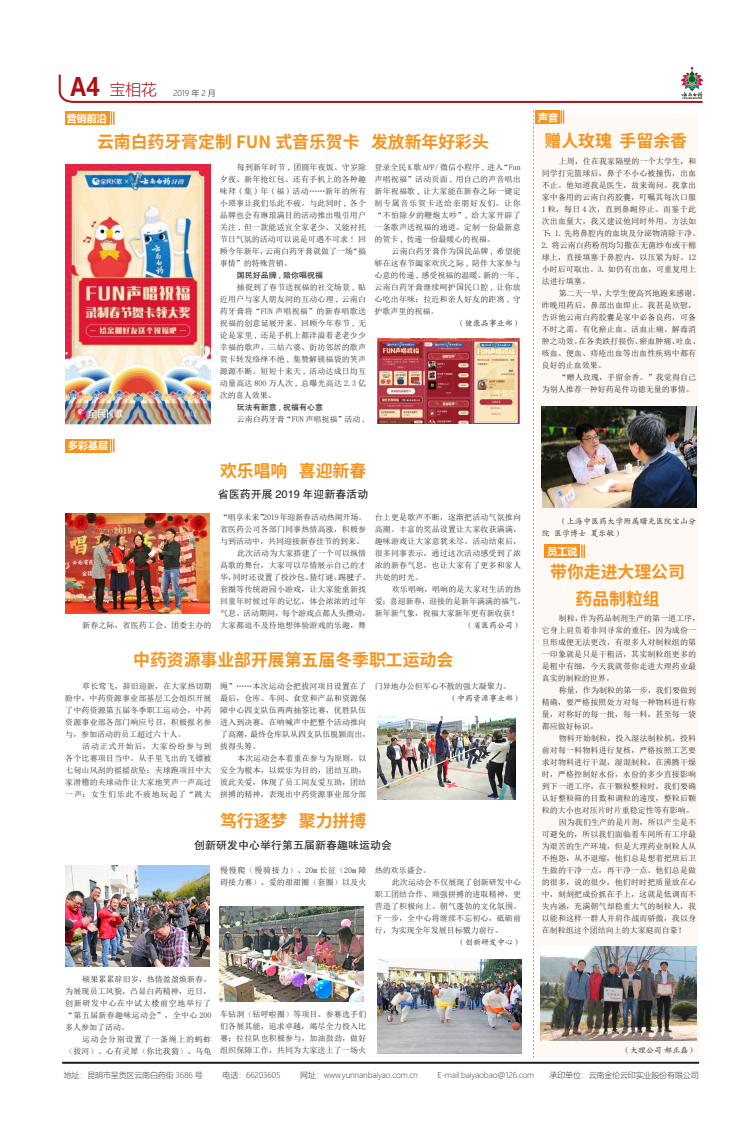
<style>
.page{position:relative;width:753px;height:1123px;background:#fff}
.page>*{position:absolute;margin:0;border:0;box-sizing:border-box;transform-origin:0 0}
.t1{font:700 17px "Source Han Sans SC";color:#f7931d}
.t2{font:11px "FZHTJW GB1 0";color:#231f20}
.t3{font:700 10px "Microsoft Ya Hei";color:#fff}
.段落样式1副本{font:8px/12px "Sim Sun";letter-spacing:.015em;color:#231f20;text-align:justify}
.t4{font:300 8px "Microsoft Ya Hei";letter-spacing:-.02em;color:#3e3e3f}
.落款{font:8px/12px "FZKTJW GB1 0";color:#231f20}
.段落样式1副本-2{font:8px/12px "Sim Sun";letter-spacing:.08em;color:#231f20;text-align:right}
.段落样式1副本-3{font:8px "FZHTJW GB1 0";color:#231f20}
.t5{font:300 8px "Microsoft Ya Hei";color:#231f20}
.s1{font-weight:700;font-size:25.4px;color:#b00d15}
</style>
<div class="page">
<svg style="left:58px;top:74px;width:645px;height:29px"></svg>
<img style="left:681px;top:67px;width:21px;height:31px">
<hr style="left:62px;top:1061px;width:637px;height:2px;background:#231f20">
<div style="left:537px;top:114px;width:162px;height:947px;background:#fef9f4"></div>
<img style="left:65px;top:513px;width:144px;height:100px">
<svg style="left:533px;top:111px;width:1px;height:946px"></svg>
<div style="left:65px;top:439px;width:45px;height:13px;background:#f7931d"></div>
<svg style="left:111px;top:439px;width:4px;height:13px"></svg>
<div style="left:535px;top:110px;width:24px;height:14px;background:#f7931d"></div>
<svg style="left:560px;top:110px;width:4px;height:14px"></svg>
<div style="left:544px;top:544px;width:35px;height:14px;background:#f7931d"></div>
<svg style="left:581px;top:544px;width:4px;height:14px"></svg>
<div style="left:65px;top:111px;width:44px;height:14px;background:#f7931d"></div>
<svg style="left:111px;top:111px;width:4px;height:14px"></svg>
<img style="left:65px;top:165px;width:145px;height:259px">
<img style="left:377px;top:338px;width:143px;height:86px">
<img style="left:377px;top:716px;width:138px;height:83px">
<img style="left:65px;top:866px;width:144px;height:100px">
<img style="left:377px;top:960px;width:144px;height:93px">
<img style="left:220px;top:906px;width:144px;height:95px">
<img style="left:542px;top:407px;width:154px;height:100px">
<img style="left:540px;top:946px;width:156px;height:94px">
<p class="t5" style="left:70px;top:88px;width:147px"><span class="s1">A4</span> <sup>宝相花</sup> 2019 年 2 月</p>
<p class="t3" style="left:67px;top:111px;width:41px">营销前沿</p>
<p class="t1" style="left:97px;top:133px;width:393px">云南白药牙膏定制 FUN 式音乐贺卡 发放新年好彩头</p>
<p class="t3" style="left:68px;top:438px;width:41px">多彩基层</p>
<p class="段落样式1副本" style="left:220px;top:161px;width:148px;text-indent:17px">每到新年时节 , 团圆年夜饭、守岁除夕夜、新年抢红包、还有手机上的各种趣味拜 ( 集 ) 年 ( 福 ) 活动……新年的所有小琐事让我们乐此不疲。与此同时 , 各个品牌也会有琳琅满目的活动推出吸引用户关注 , 但一款能适宜全家老少、又能衬托节日气氛的活动可以说是可遇不可求 ! 回顾今年新年，云南白药牙膏就做了一场“搞事情”的特殊营销。</p>
<p class="段落样式1副本-3" style="left:237px;top:271px;width:88px">国民好品牌 , 陪你唱祝福</p>
<p class="段落样式1副本" style="left:220px;top:281px;width:148px;text-indent:17px">捕捉到了春节送祝福的社交场景 , 贴近用户与家人朋友间的互动心理 , 云南白药牙膏将“FUN 声唱祝福”的新春唱歌送祝福的创意延展开来。回顾今年春节 , 无论是家里 , 还是手机上都洋溢着老老少少幸福的歌声。三姑六婆、街坊邻居的歌声贺卡转发络绎不绝 , 集赞解锁福袋的笑声源源不断。短短十来天 , 活动达成日均互动量高达 800 万人次 , 总曝光高达 2.3 亿次的喜人效果。</p>
<p class="段落样式1副本-3" style="left:237px;top:403px;width:88px">玩法有新意 , 祝福有心意</p>
<p class="段落样式1副本" style="left:237px;top:413px;width:131px">云南白药牙膏“FUN 声唱祝福”活动 ,</p>
<p class="段落样式1副本" style="left:374px;top:161px;width:148px">登录全民 K 歌 APP/ 微信小程序 , 进入“Fun声唱祝福”活动页面 , 用自己的声音唱出新年祝福歌 , 让大家能在新春之际一键定制专属音乐贺卡送给亲朋好友们。让你“不怕除夕的鞭炮太吵”, 给大家开辟了一条歌声送祝福的通道。定制一份最新意的贺卡 , 传递一份最暖心的祝福。</p>
<p class="段落样式1副本" style="left:374px;top:245px;width:148px;text-indent:17px">云南白药牙膏作为国民品牌 , 希望能够在这春节阖家欢庆之际 , 陪伴大家参与心意的传递 , 感受祝福的温暖。新的一年 ,云南白药牙膏继续呵护国民口腔 , 让你放心吃出年味；拉近和亲人好友的距离 , 守护歌声里的祝福。</p>
<p class="落款" style="left:456px;top:317px;width:65px">（健康品事业部）</p>
<p class="t1" style="left:220px;top:462px;width:148px">欢乐唱响 喜迎新春</p>
<p class="t2" style="left:218px;top:488px;width:152px">省医药开展 2019 年迎新春活动</p>
<p class="段落样式1副本" style="left:82px;top:619px;width:131px">新春之际，省医药工会、团委主办的</p>
<p class="段落样式1副本" style="left:220px;top:511px;width:148px">“唱享未来”2019年迎新春活动热闹开场。省医药公司各部门同事热情高涨，积极参与到活动中，共同迎接新春佳节的到来。</p>
<p class="段落样式1副本" style="left:220px;top:547px;width:152px;text-align:left;text-indent:17px">此次活动为大家搭建了一个可以纵情高歌的舞台，大家可以尽情展示自己的才华，同时还设置了投沙包、猜灯谜、踢毽子、套圈等传统游园小游戏，让大家能重新找回童年时候过年的记忆，体会浓浓的过年气息。活动期间，每个游戏点都人头攒动，大家都迫不及待地想体验游戏的乐趣，舞</p>
<p class="段落样式1副本" style="left:375px;top:511px;width:148px">台上更是歌声不断，逐渐把活动气氛推向高潮。丰富的奖品设置让大家收获满满，趣味游戏让大家意犹未尽。活动结束后，很多同事表示，通过这次活动感受到了浓浓的新春气息，也让大家有了更多和家人共处的时光。</p>
<p class="段落样式1副本" style="left:375px;top:583px;width:152px;text-align:left;text-indent:17px">欢乐唱响，唱响的是大家对生活的热爱；喜迎新春，迎接的是新年满满的福气。新年新气象，祝福大家新年更有新收获！</p>
<p class="落款" style="left:465px;top:619px;width:58px">（省医药公司）</p>
<p class="t1" style="left:133px;top:651px;width:321px">中药资源事业部开展第五届冬季职工运动会</p>
<p class="段落样式1副本" style="left:65px;top:680px;width:148px;text-indent:17px">草长莺飞，辞旧迎新，在大家热切期盼中，中药资源事业部基层工会组织开展了中药资源第五届冬季职工运动会，中药资源事业部各部门响应号召，积极报名参与，参加活动的员工超过六十人。</p>
<p class="段落样式1副本" style="left:65px;top:740px;width:148px;text-indent:17px">活动正式开始后，大家纷纷参与到各个比赛项目当中。从手里飞出的飞镖被七甸山风刮的摇摇欲坠；夹球跑项目中大家滑稽的夹球动作让大家地笑声一声高过一声；女生们乐此不疲地玩起了“跳大</p>
<p class="段落样式1副本" style="left:220px;top:680px;width:152px;text-align:left">绳”……本次运动会把拔河项目设置在了最后，仓库、车间、食堂和产品和资源保障中心四支队伍两两抽签比赛，优胜队伍进入到决赛，在呐喊声中把整个活动推向了高潮，最终仓库队从四支队伍脱颖而出，拔得头筹。</p>
<p class="段落样式1副本" style="left:220px;top:752px;width:148px;text-indent:17px">本次运动会本着重在参与为原则，以安全为根本，以娱乐为目的，团结互助，彼此关爱，体现了员工间友爱互助，团结拼搏的精神，表现出中药资源事业部分部</p>
<p class="段落样式1副本" style="left:375px;top:680px;width:137px">门异地办公但军心不散的强大凝聚力。</p>
<p class="落款" style="left:449px;top:692px;width:73px">（中药资源事业部）</p>
<p class="t1" style="left:220px;top:812px;width:148px">笃行逐梦 聚力拼搏</p>
<p class="t2" style="left:194px;top:839px;width:199px">创新研发中心举行第五届新春趣味运动会</p>
<p class="段落样式1副本" style="left:220px;top:864px;width:148px">慢慢爬（慢骑接力）、20m 长征（20m 障碍接力赛）、爱的甜甜圈（套圈）以及火</p>
<p class="段落样式1副本" style="left:375px;top:864px;width:57px">热的欢乐盛会。</p>
<p class="段落样式1副本" style="left:375px;top:876px;width:148px;text-indent:17px">此次运动会不仅展现了创新研发中心职工团结合作、顽强拼搏的进取精神，更营造了积极向上、朝气蓬勃的文化氛围。下一步，全中心将继续不忘初心，砥砺前行，为实现全年发展目标戮力前行。</p>
<p class="落款" style="left:457px;top:936px;width:65px">（创新研发中心）</p>
<p class="段落样式1副本" style="left:65px;top:973px;width:148px;text-indent:17px">硕果累累辞旧岁，热情盈盈焕新春。为展现员工风貌，凸显白药精神，近日，创新研发中心在中试大楼前空地举行了“第五届新春趣味运动会”，全中心 200多人参加了活动。</p>
<p class="段落样式1副本-2" style="left:65px;top:1033px;width:148px">运动会分别设置了一条绳上的蚂蚱<br>（拔河）、心有灵犀（你比我猜）、乌龟</p>
<p class="段落样式1副本" style="left:220px;top:1008px;width:148px">车钻洞（钻呼啦圈）等项目。参赛选手们们各展其能，追求卓越，竭尽全力投入比赛；拉拉队也积极参与，加油鼓劲，做好组织保障工作，共同为大家送上了一场火</p>
<p class="t3" style="left:538px;top:110px;width:21px">声音</p>
<p class="t1" style="left:544px;top:132px;width:144px">赠人玫瑰 手留余香</p>
<p class="段落样式1副本" style="left:541px;top:155px;width:160px;text-align:left;text-indent:17px">上周，住在我家隔壁的一个大学生，和同学打完篮球后，鼻子不小心被撞伤，出血不止。他知道我是医生，故来询问。我拿出家中备用的云南白药胶囊，叮嘱其每次口服<br>1 粒，每日 4 次，直到鼻衄停止。而鉴于此次出血量大，我又建议他同时外用。方法如下：1. 先将鼻腔内的血块及分泌物清除干净。</p>
<p class="段落样式1副本" style="left:541px;top:239px;width:156px">2. 将云南白药粉剂均匀撒在无菌纱布或干棉球上，直接填塞于鼻腔内，以压紧为好。12小时后可取出。3. 如仍有出血，可重复用上法进行填塞。</p>
<p class="段落样式1副本" style="left:541px;top:287px;width:160px;text-align:left;text-indent:17px">第二天一早，大学生便高兴地跑来感谢。昨晚用药后，鼻部出血即止。我甚是欣慰，告诉他云南白药胶囊是家中必备良药，可备不时之需。有化瘀止血、活血止痛、解毒消肿之功效。在各类跌打损伤、瘀血肿痛、吐血、咳血、便血、痔疮出血等出血性疾病中都有良好的止血效果。</p>
<p class="段落样式1副本" style="left:541px;top:371px;width:156px;text-indent:17px">“赠人玫瑰，手留余香。”我觉得自己为别人推荐一种好药是件功德无量的事情。</p>
<p class="落款" style="left:541px;top:515px;width:156px;text-indent:17px">（上海中医药大学附属曙光医院宝山分院 医学博士 夏乐敏）</p>
<p class="t3" style="left:547px;top:544px;width:31px">员工说</p>
<p class="t1" style="left:550px;top:563px;width:136px">带你走进大理公司</p>
<p class="t1" style="left:575px;top:590px;width:86px">药品制粒组</p>
<p class="段落样式1副本" style="left:541px;top:612px;width:160px;text-align:left;text-indent:17px">制粒，作为药品制剂生产的第一道工序，它身上肩负着非同寻常的重任，因为成份一旦形成便无法更改，有很多人对制粒组的第一印象就是只是干粗活，其实制粒组更多的是粗中有细，今天我就带你走进大理药业最真实的制粒的世界。</p>
<p class="段落样式1副本" style="left:541px;top:684px;width:156px;text-indent:17px">称量，作为制粒的第一步，我们要做到精确，要严格按照处方对每一种物料进行称量，对称好的每一批，每一料，甚至每一袋都应做好标识。</p>
<p class="段落样式1副本" style="left:541px;top:732px;width:156px;text-indent:17px">物料开始制粒，投入湿法制粒机，投料前对每一料物料进行复核，严格按照工艺要求对物料进行干混，湿混制粒，在沸腾干燥时，严格控制好水份，水份的多少直接影响到下一道工序，在干颗粒整粒时，我们要确认好整粒筛的目数和调粒的速度，整粒后颗粒的大小也对压片时片重稳定性等有影响。</p>
<p class="段落样式1副本" style="left:541px;top:816px;width:156px;text-indent:17px">因为我们生产的是片剂，所以产尘是不可避免的，所以我们面临着车间所有工序最为艰苦的生产环境，但是大理药业制粒人从不抱怨，从不退缩，他们总是想着把班后卫生做的干净一点，再干净一点。他们总是做的很多，说的很少，他们时时把质量放在心中，刻刻把成份抓在手上，这就是低调而不失内涵，充满朝气却稳重大气的制粒人，我以能和这样一群人并肩作战而骄傲，我以身在制粒组这个团结向上的大家庭而自豪！</p>
<p class="落款" style="left:622px;top:1044px;width:76px">（大理公司 郝正磊）</p>
<p class="t4" style="left:64px;top:1069px;width:140px">地址：昆明市呈贡区云南白药街 3686 号</p>
<p class="t4" style="left:222px;top:1069px;width:59px">电话：66203605</p>
<p class="t4" style="left:300px;top:1069px;width:119px">网址：www.yunnanbaiyao.com.cn</p>
<p class="t4" style="left:437px;top:1069px;width:98px">E-mail:baiyaobao@126.com</p>
<p class="t4" style="left:549px;top:1069px;width:151px">承印单位：云南金伦云印实业股份有限公司</p>
</div>
